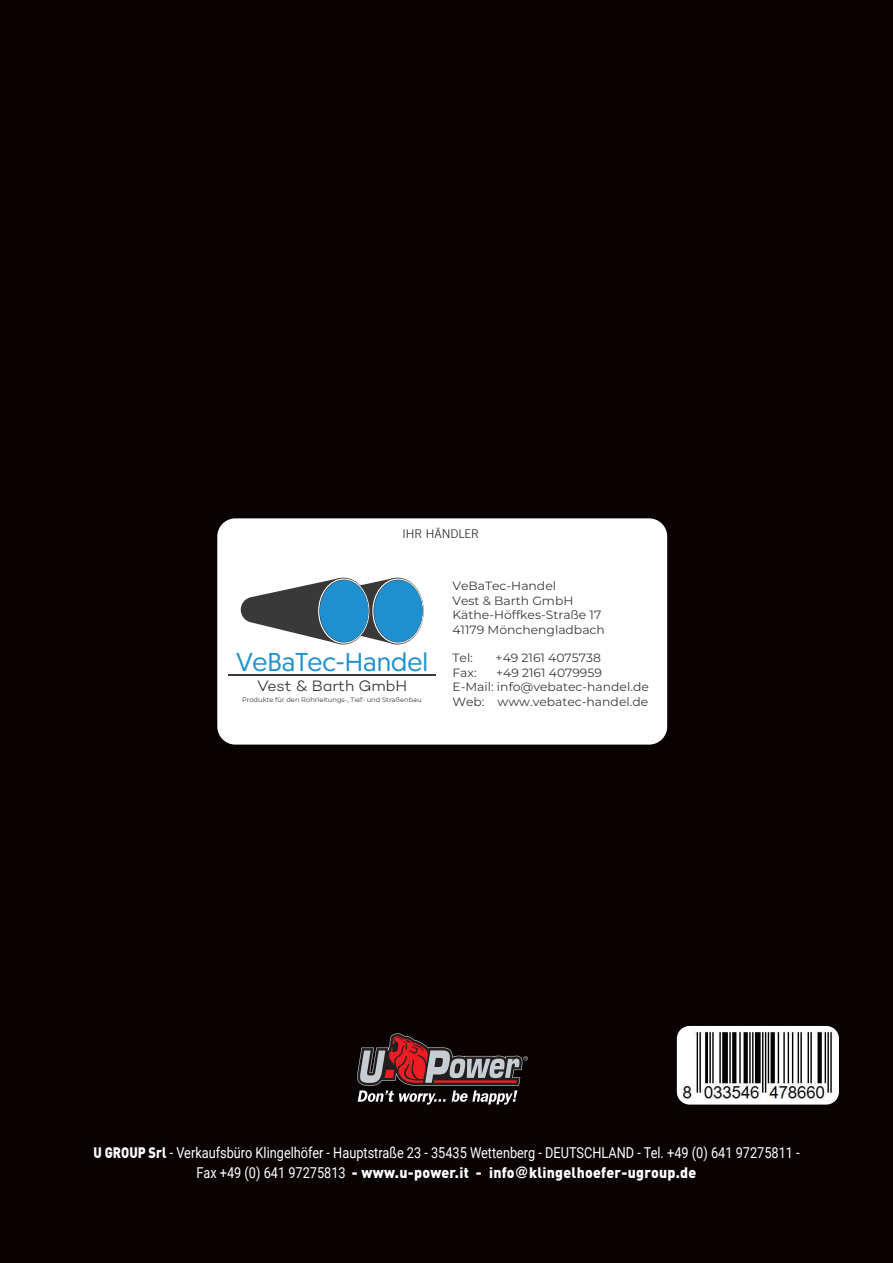
<style>
.page{position:relative;width:893px;height:1263px;background:#080302}
.page>*{position:absolute;margin:0;border:0;box-sizing:border-box;transform-origin:0 0}
.t1{font:25.8px "Geomanist";color:#1f90cf}
.t2{font:15.45px "Campton Light DEMO";letter-spacing:-.005em;color:#393939}
.t3{font:15px "Roboto";color:#fff;scale:.85 1}
.t4{font:900 15px "DIN";letter-spacing:.02em;color:#fff;scale:.94 1}
.t5{font:12px/14.4px "Montserrat";color:#393939}
.t6{font:300 12px "Trade Gothic";color:#231f20}
.t7{font:6.6px "Montserrat";color:#393939}
.s1{font-family:"DIN";font-weight:900}
.s2{font-family:"Roboto";font-weight:400}
.s3{font-family:"Helvetica";font-weight:700}
</style>
<div class="page">
<svg style="left:357px;top:1033px;width:171px;height:71px"></svg>
<div style="left:217px;top:518px;width:450px;height:227px;background:#fff;border-radius:18px"></div>
<img style="left:677px;top:1026px;width:162px;height:78px">
<svg style="left:372px;top:578px;width:52px;height:66px"></svg>
<div style="left:374px;top:580px;width:49px;height:62px;background:#1f90cf;border-radius:50%"></div>
<svg style="left:241px;top:578px;width:154px;height:66px"></svg>
<svg style="left:317px;top:578px;width:53px;height:66px"></svg>
<svg style="left:318px;top:578px;width:51px;height:66px"></svg>
<div style="left:320px;top:580px;width:48px;height:62px;background:#1f90cf;border-radius:50%"></div>
<hr style="left:229px;top:675px;width:207px;height:1px;background:#393939">
<p class="t6" style="left:403px;top:527px;width:78px">IHR HÄNDLER</p>
<h1 class="t1" style="left:236px;top:645px;width:193px">VeBaTec-Handel</h1>
<p class="t2" style="left:257px;top:677px;width:152px">Vest &amp; Barth GmbH</p>
<p class="t7" style="left:242px;top:695px;width:181px">Produkte für den Rohrleitungs-, Tief- und Straßenbau</p>
<p class="t5" style="left:452px;top:578px;width:154px">VeBaTec-Handel<br>Vest &amp; Barth GmbH<br>Käthe-Höffkes-Straße 17<br>41179 Mönchengladbach</p>
<p class="t5" style="left:452px;top:650px;width:22px">Tel:</p>
<p class="t5" style="left:496px;top:650px;width:107px">+49 2161 4075738</p>
<p class="t5" style="left:452px;top:665px;width:26px">Fax:</p>
<p class="t5" style="left:452px;top:665px;width:198px;text-align:center">+49 2161 4079959<br>E-Mail: info@vebatec-handel.de<br>Web: www.vebatec-handel.de</p>
<p class="t3" style="left:93px;top:1142px;width:832px"><span class="s1">U GROUP Srl</span> - Verkaufsbüro Klingelhöfer - Hauptstraße 23 - 35435 Wettenberg - DEUTSCHLAND - Tel. +49 (0) 641 97275811 -</p>
<p class="t4" style="left:197px;top:1162px;width:533px"><span class="s2">Fax +49 (0) 641 97275813</span> - www.u-power.it - info<span class="s3">@</span>klingelhoefer-ugroup.de</p>
</div>
